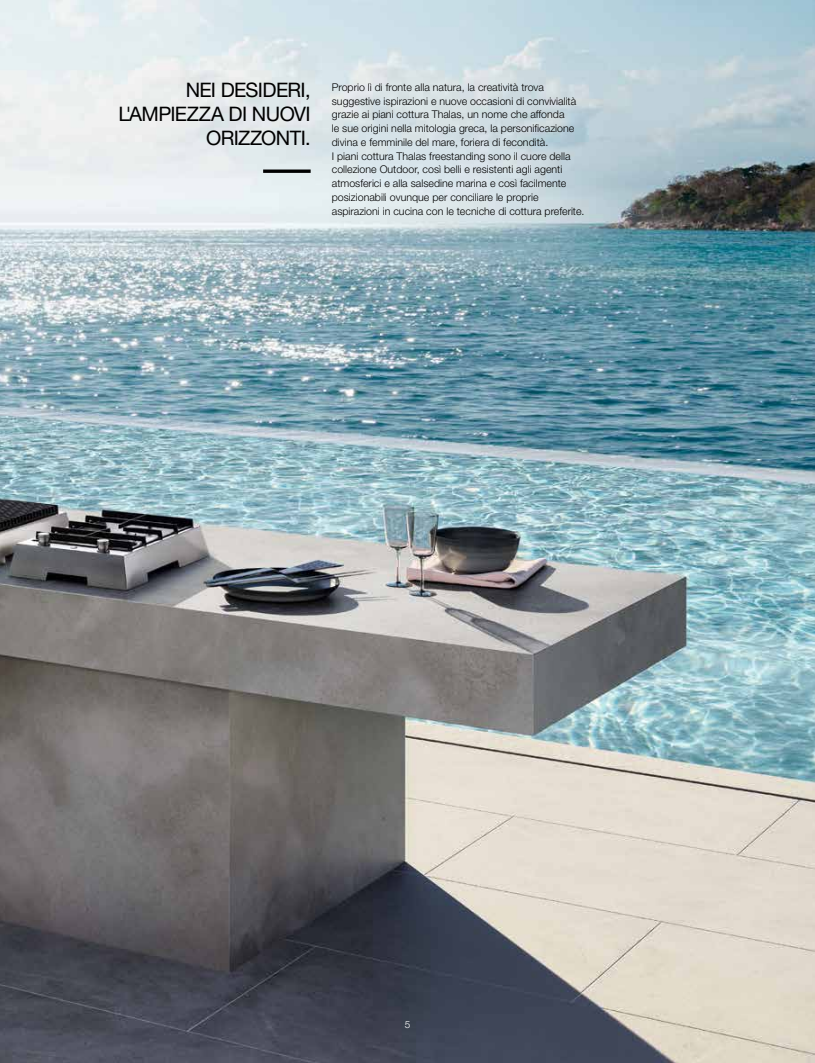
<style>
.page{position:relative;width:815px;height:1063px;background:#fff}
.page>*{position:absolute;margin:0;border:0;box-sizing:border-box;transform-origin:0 0}
.t1{font:20px/23.8px "Helvetica Neue LT Std";letter-spacing:-.03em;color:#000;text-align:right}
.t2{font:300 10.62px/13.8px "Helvetica Neue LT Std";color:#000}
.t3{font:300 10px "Helvetica Neue LT Std";color:#fff}
</style>
<div class="page">
<img style="left:0;top:0;width:815px;height:1063px">
<hr style="left:263px;top:170px;width:48px;height:3px;background:#000">
<h1 class="t1" style="left:119px;top:78px;width:194px">NEI DESIDERI,<br>L'AMPIEZZA DI NUOVI<br>ORIZZONTI.</h1>
<p class="t2" style="left:332px;top:80px;width:254px">Proprio lì di fronte alla natura, la creatività trova suggestive ispirazioni e nuove occasioni di convivialità grazie ai piani cottura Thalas, un nome che affonda<br>le sue origini nella mitologia greca, la personificazione divina e femminile del mare, foriera di fecondità.<br>I piani cottura Thalas freestanding sono il cuore della collezione Outdoor, così belli e resistenti agli agenti atmosferici e alla salsedine marina e così facilmente posizionabili ovunque per conciliare le proprie aspirazioni in cucina con le tecniche di cottura preferite.</p>
<p class="t3" style="left:405px;top:1018px;width:7px">5</p>
</div>
